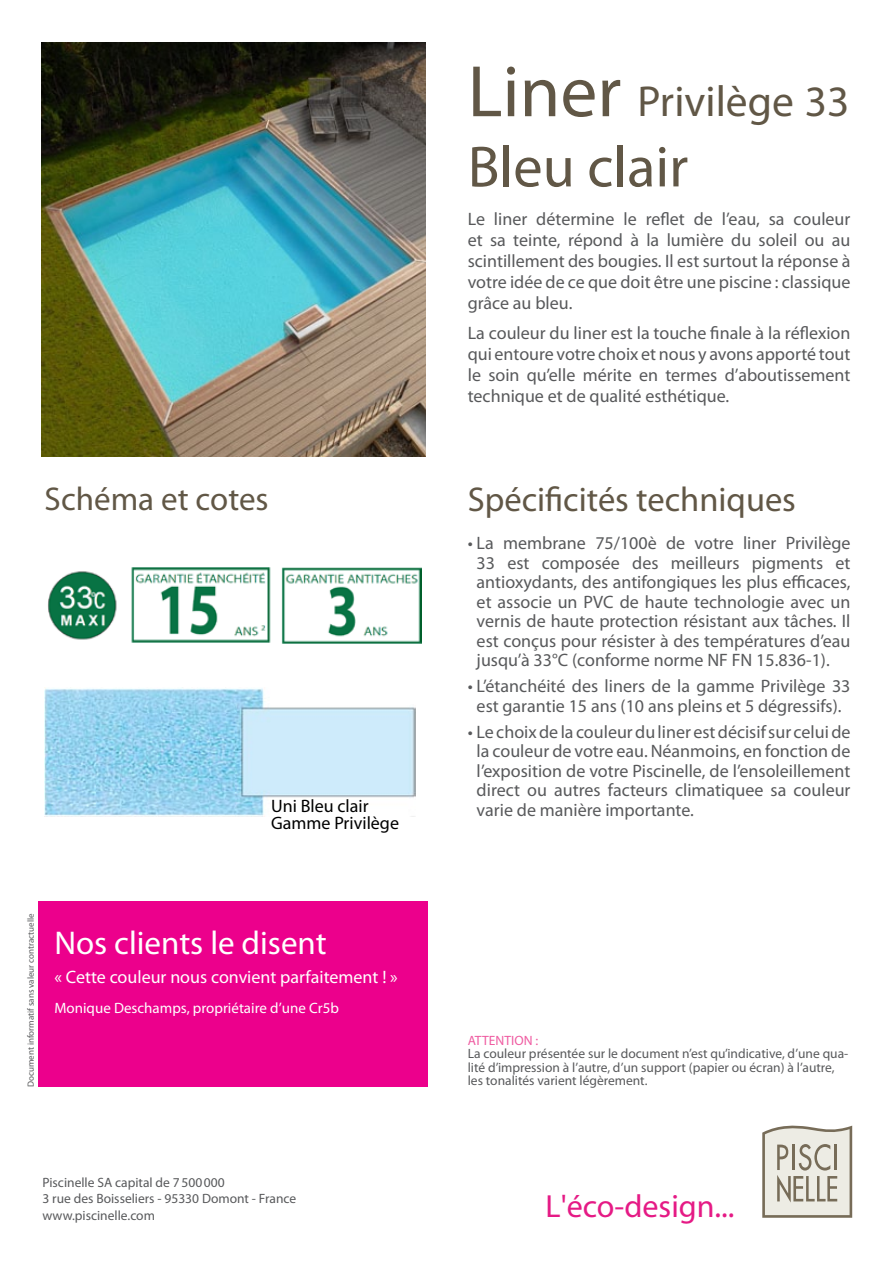
<style>
.page{position:relative;width:893px;height:1263px;background:#fff}
.page>*{position:absolute;margin:0;border:0;box-sizing:border-box;transform-origin:0 0}
.t1{font:58.5px "Myriad Pro";color:#615746}
.t2{font:43.5px "Myriad Pro";color:#615746}
.t3{font:34.5px "Myriad Pro";color:#615746}
.t4{font:33px "Myriad Pro";color:#fff}
.t5{font:33px "Myriad Pro";color:#615746}
.t6{font:32.1px "Myriad";color:#e51a85}
.t7{font:18px/19.5px "Myriad Pro";color:#58595b;text-align:justify}
.t8{font:18px "Myriad Pro";color:#fff}
.t9{font:18px/16.5px "Myriad Pro";color:#000}
.t10{font:15px "Myriad Pro";color:#fff}
.t11{font:13.5px/13.5px "Myriad Pro";color:#58595b}
.t12{font:13.5px "Myriad Pro";color:#ef5ba1}
.t13{font:9px "Myriad Pro";color:#58595b}
.s1{font-size:73.5px}
</style>
<div class="page">
<img style="left:45px;top:687px;width:370px;height:129px">
<img style="left:42px;top:43px;width:384px;height:413px">
<svg style="left:762px;top:1125px;width:90px;height:93px;background:#d1cec3"></svg>
<hr style="left:835px;top:1144px;width:2px;height:26px;background:#776c58">
<div style="left:38px;top:901px;width:390px;height:186px;background:#ec008c"></div>
<img style="left:48px;top:567px;width:373px;height:77px">
<h2 class="t2" style="left:468px;top:75px;width:383px"><span class="s1">Liner</span> Privilège 33</h2>
<h1 class="t1" style="left:468px;top:131px;width:222px">Bleu clair</h1>
<p class="t7" style="left:468px;top:209px;width:384px;line-height:21px">Le liner détermine le reflet de l’eau, sa couleur et sa teinte, répond à la lumière du soleil ou au scintillement des bougies. Il est surtout la réponse à votre idée de ce que doit être une piscine : classique grâce au bleu.</p>
<p class="t7" style="left:468px;top:322px;width:384px;line-height:21px">La couleur du liner est la touche finale à la réflexion qui entoure votre choix et nous y avons apporté tout le soin qu’elle mérite en termes d’aboutissement technique et de qualité esthétique.</p>
<h3 class="t5" style="left:45px;top:478px;width:226px">Schéma et cotes</h3>
<h3 class="t3" style="left:468px;top:478px;width:330px">Spécificités techniques</h3>
<p class="t9" style="left:271px;top:798px;width:129px">Uni Bleu clair<br>Gamme Privilège</p>
<p class="t7" style="left:477px;top:533px;width:375px;text-indent:-9px">• La membrane 75/100è de votre liner Privilège 33 est composée des meilleurs pigments et antioxydants, des antifongiques les plus efficaces, et associe un PVC de haute technologie avec un vernis de haute protection résistant aux tâches. Il est conçus pour résister à des températures d’eau jusqu’à 33°C (conforme norme NF FN 15.836-1).</p>
<p class="t7" style="left:468px;top:676px;width:384px;text-align:center">• L’étanchéité des liners de la gamme Privilège 33 est garantie 15 ans (10 ans pleins et 5 dégressifs).</p>
<p class="t7" style="left:477px;top:721px;width:375px;text-indent:-9px">• Le choix de la couleur du liner est décisif sur celui de la couleur de votre eau. Néanmoins, en fonction de l’exposition de votre Piscinelle, de l’ensoleillement direct ou autres facteurs climatiquee sa couleur varie de manière importante.</p>
<p class="t13" style="left:25px;top:1087px;width:175px;rotate:-90deg">Document informatif sans valeur contractuelle</p>
<h3 class="t4" style="left:54px;top:922px;width:274px">Nos clients le disent</h3>
<p class="t8" style="left:54px;top:966px;width:345px">« Cette couleur nous convient parfaitement ! »</p>
<p class="t10" style="left:54px;top:999px;width:286px">Monique Deschamps, propriétaire d’une Cr5b</p>
<p class="t12" style="left:468px;top:1032px;width:72px">ATTENTION :</p>
<p class="t11" style="left:468px;top:1046px;width:382px">La couleur présentée sur le document n’est qu’indicative, d’une qua&shy;lité d’impression à l’autre, d’un support (papier ou écran) à l’autre, les tonalités varient légèrement.</p>
<p class="t11" style="left:43px;top:1174px;width:255px;line-height:16.5px">Piscinelle SA capital de 7500000<br>3 rue des Boisseliers - 95330 Domont - France www.piscinelle.com</p>
<h3 class="t6" style="left:545px;top:1191px;width:190px">L'éco-design...</h3>
</div>
